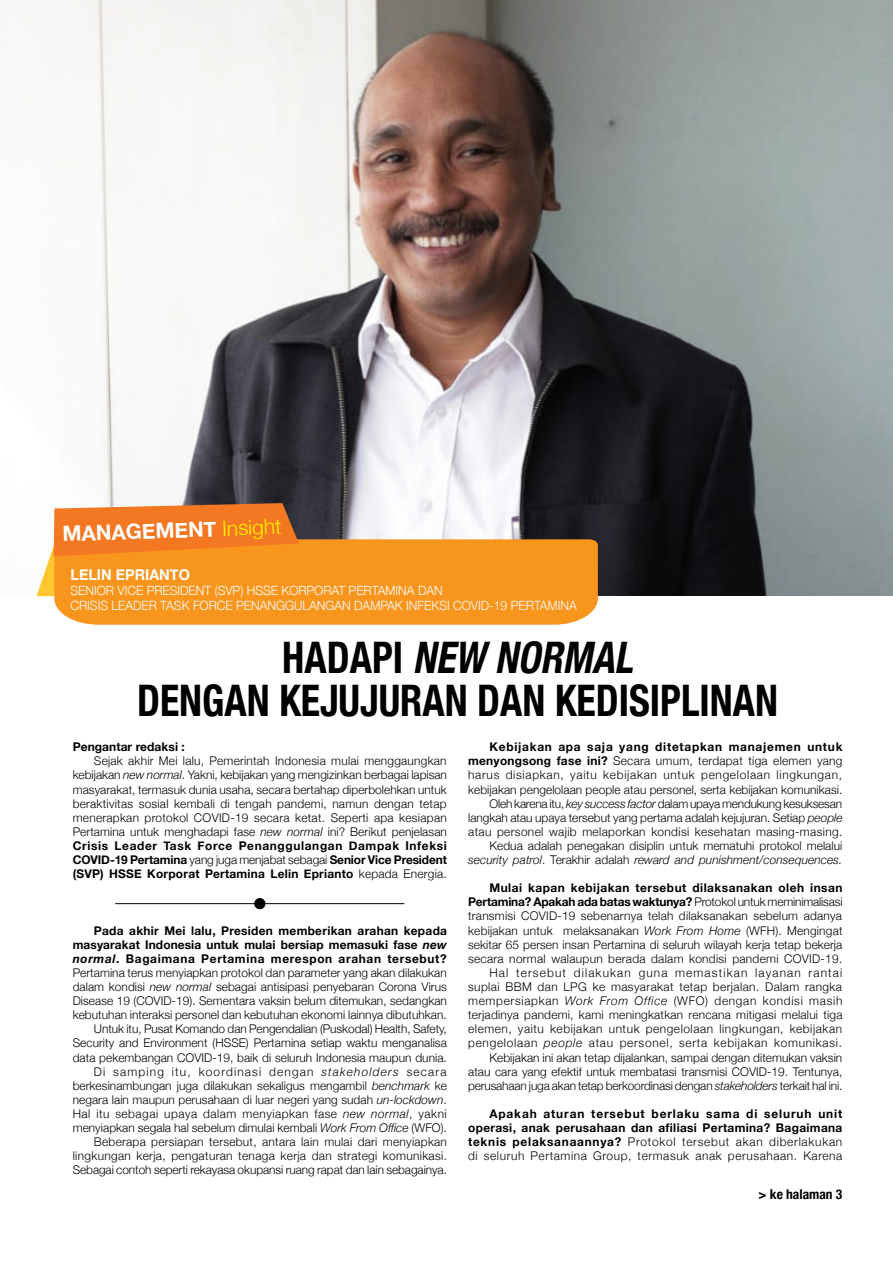
<style>
.page{position:relative;width:893px;height:1263px;background:#fff}
.page>*{position:absolute;margin:0;border:0;box-sizing:border-box;transform-origin:0 0}
.t1{font:700 condensed 43.5px/43.5px "Helvetica Neue";color:#000;text-align:center;scale:.92 1}
.t2{font:700 21px "Helvetica Neue";color:#fff}
.t3{font:700 15px "Helvetica Neue";color:#fff;scale:.96 1}
.t4{font:700 condensed 13.5px "Helvetica Neue";color:#000}
.t5{font:300 12.75px/15px "Helvetica Neue";color:#fff;scale:.96 1}
.t6{font:300 12px/14.1px "Helvetica Neue";letter-spacing:.005em;color:#000;text-align:right}
.t7{font:700 12px/14.1px "Helvetica Neue";letter-spacing:.03em;color:#000;text-align:justify}
.t8{font:700 12px "Helvetica Neue";letter-spacing:.005em;color:#000}
.s1{font-weight:300;color:#fff200}
.s2{font-style:italic}
.s3{font-weight:700}
.s4{font-weight:700;font-style:italic}
.s5{font-weight:300}
</style>
<div class="page">
<img style="left:0;top:0;width:893px;height:596px">
<hr style="left:115px;top:903px;width:289px;height:1px;background:#000">
<div style="left:254px;top:898px;width:11px;height:11px;background:#000;border-radius:50%"></div>
<div style="left:54px;top:539px;width:544px;height:86px;background:#f8951d"></div>
<svg style="left:37px;top:503px;width:322px;height:93px;background:#e88b32"></svg>
<h2 class="t2" style="left:62px;top:517px;width:220px;rotate:-2deg">MANAGEMENT <span class="s1">Insight</span></h2>
<p class="t3" style="left:70px;top:562px;width:126px">LELIN EPRIANTO</p>
<p class="t5" style="left:70px;top:582px;width:529px">SENIOR VICE PRESIDENT (SVP) HSSE KORPORAT PERTAMINA DAN<br>CRISIS LEADER TASK FORCE PENANGGULANGAN DAMPAK INFEKSI COVID-19 PERTAMINA</p>
<h1 class="t1" style="left:137px;top:632px;width:698px">H A D A P I <span class="s2">NEW NORMAL<br></span>DENGAN KEJUJURAN DAN KEDISIPLINAN</h1>
<p class="t8" style="left:73px;top:737px;width:114px">Pengantar redaksi :</p>
<p class="t6" style="left:73px;top:753px;width:376px;text-align:justify;text-indent:21px">Sejak akhir Mei lalu, Pemerintah Indonesia mulai menggaungkan kebijakan <span class="s2">new normal</span>. Yakni, kebijakan yang mengizinkan berbagai lapisan masyarakat, termasuk dunia usaha, secara bertahap diperbolehkan untuk beraktivitas sosial kembali di tengah pandemi, namun dengan tetap menerapkan protokol COVID-19 secara ketat. Seperti apa kesiapan Pertamina untuk menghadapi fase <span class="s2">new normal</span> ini? Berikut penjelasan <span class="s3">Crisis Leader Task Force Penanggulangan Dampak Infeksi COVID-19 Pertamina</span> yang juga menjabat sebagai <span class="s3">Senior Vice President (SVP) HSSE Korporat Pertamina Lelin Eprianto</span> kepada Energia.</p>
<p class="t6" style="left:73px;top:922px;width:376px"><span class="s3">Pada akhir Mei lalu, Presiden memberikan arahan kepada masyarakat Indonesia untuk mulai bersiap memasuki fase</span> <span class="s4">new normal</span><span class="s3">. Bagaimana Pertamina merespon arahan tersebut?<br></span>Pertamina terus menyiapkan protokol dan parameter yang akan dilakukan dalam kondisi <span class="s2">new normal</span> sebagai antisipasi penyebaran Corona Virus Disease 19 (COVID-19). Sementara vaksin belum ditemukan, sedangkan kebutuhan interaksi personel dan kebutuhan ekonomi lainnya dibutuhkan.<br>Untuk itu, Pusat Komando dan Pengendalian (Puskodal) Health, Safety, Security and Environment (HSSE) Pertamina setiap waktu menganalisa data pekembangan COVID-19, baik di seluruh Indonesia maupun dunia.<br>Di samping itu, koordinasi dengan <span class="s2">stakeholders</span> secara berkesinambungan juga dilakukan sekaligus mengambil <span class="s2">benchmark</span> ke negara lain maupun perusahaan di luar negeri yang sudah <span class="s2">un-lockdown</span>.<br>Hal itu sebagai upaya dalam menyiapkan fase <span class="s2">new normal</span>, yakni menyiapkan segala hal sebelum dimulai kembali <span class="s2">Work From Office</span> (WFO).<br>Beberapa persiapan tersebut, antara lain mulai dari menyiapkan lingkungan kerja, pengaturan tenaga kerja dan strategi komunikasi.<br>Sebagai contoh seperti rekayasa okupansi ruang rapat dan lain sebagainya.</p>
<p class="t6" style="left:468px;top:739px;width:376px"><span class="s3">Kebijakan apa saja yang ditetapkan manajemen untuk menyongsong fase ini?</span> Secara umum, terdapat tiga elemen yang harus disiapkan, yaitu kebijakan untuk pengelolaan lingkungan, kebijakan pengelolaan people atau personel, serta kebijakan komunikasi.<br>Oleh karena itu, <span class="s2">key success factor</span> dalam upaya mendukung kesuksesan langkah atau upaya tersebut yang pertama adalah kejujuran. Setiap <span class="s2">people </span>atau personel wajib melaporkan kondisi kesehatan masing-masing.<br>Kedua adalah penegakan disiplin untuk mematuhi protokol melalui <span class="s2">security patrol</span>. Terakhir adalah <span class="s2">reward and punishment/consequences.</span></p>
<p class="t6" style="left:468px;top:880px;width:376px"><span class="s3">Mulai kapan kebijakan tersebut dilaksanakan oleh insan Pertamina? Apakah ada batas waktunya?</span> Protokol untuk meminimalisasi transmisi COVID-19 sebenarnya telah dilaksanakan sebelum adanya kebijakan untuk melaksanakan <span class="s2">Work From Home</span> (WFH). Mengingat sekitar 65 persen insan Pertamina di seluruh wilayah kerja tetap bekerja secara normal walaupun berada dalam kondisi pandemi COVID-19.<br>Hal tersebut dilakukan guna memastikan layanan rantai suplai BBM dan LPG ke masyarakat tetap berjalan. Dalam rangka mempersiapkan <span class="s2">Work From Office</span> (WFO) dengan kondisi masih terjadinya pandemi, kami meningkatkan rencana mitigasi melalui tiga elemen, yaitu kebijakan untuk pengelolaan lingkungan, kebijakan pengelolaan <span class="s2">people</span> atau personel, serta kebijakan komunikasi.<br>Kebijakan ini akan tetap dijalankan, sampai dengan ditemukan vaksin atau cara yang efektif untuk membatasi transmisi COVID-19. Tentunya, perusahaan juga akan tetap berkoordinasi dengan <span class="s2">stakeholders</span> terkait hal ini.</p>
<p class="t7" style="left:468px;top:1107px;width:376px;text-indent:21px">Apakah aturan tersebut berlaku sama di seluruh unit operasi, anak perusahaan dan afiliasi Pertamina? Bagaimana teknis pelaksanaannya? <span class="s5">Protokol tersebut akan diberlakukan di seluruh Pertamina Group, termasuk anak perusahaan. Karena</span></p>
<p class="t4" style="left:759px;top:1183px;width:85px">&gt; ke halaman 3</p>
</div>
